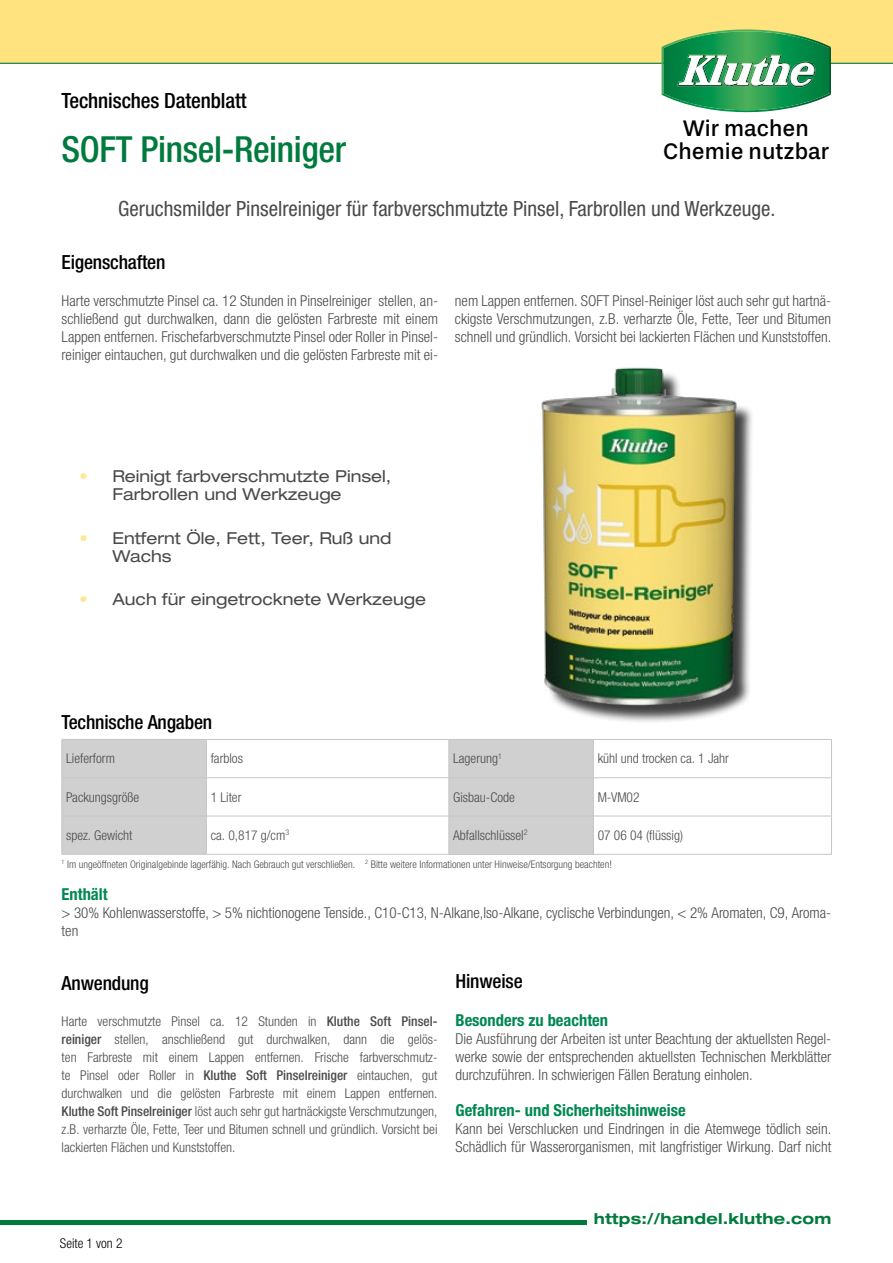
<style>
.page{position:relative;width:893px;height:1263px;background:#fff}
.page>*{position:absolute;margin:0;border:0;box-sizing:border-box;transform-origin:0 0}
.t1{font:500 condensed 36px "Helvetica Neue LTW1 G";letter-spacing:-.01em;color:#007a3d}
.t2{font:23.25px "Stevie Sans";color:#020203;scale:.95 1}
.t3{font:condensed 21px "Helvetica Neue LTW1 G";color:#4a4a49}
.t4{font:500 condensed 21px "Helvetica Neue LTW1 G";letter-spacing:-.005em;color:#000}
.t5{font:500 condensed 19.5px "Helvetica Neue LTW1 G";letter-spacing:-.01em;color:#000}
.t6{font:expanded 16.5px/18px "Helvetica Neue LTW1 G";color:#4a4a49}
.t7{font:700 condensed 16.5px "Helvetica Neue LTW1 G";color:#008852}
.t8{font:300 condensed 15px/18px "Helvetica Neue LTW1 G";color:#4a4a49;text-align:justify}
.t9{font:700 expanded 15px "Helvetica Neue LTW1 G";letter-spacing:.015em;color:#007a3d}
.t10{font:300 condensed 13.5px/18px "Helvetica Neue LTW1 G";color:#4a4a49;text-align:justify}
.t11{font:300 condensed 13.5px "Helvetica Neue LTW1 G";color:#000}
.t12{font:300 condensed 10.5px "Helvetica Neue LTW1 G";color:#4a4a49}
.s1{color:#ffe795}
.s2{font-weight:500}
</style>
<div class="page">
<div style="left:63px;top:740px;width:530px;height:114px;background:#d0d0d0"></div>
<svg style="left:207px;top:740px;width:242px;height:114px"></svg>
<svg style="left:594px;top:778px;width:237px;height:76px"></svg>
<div style="left:449px;top:816px;width:144px;height:38px;background:#d0d0d0"></div>
<hr style="left:62px;top:739px;width:144px;height:1px;background:#c6c6c6">
<hr style="left:62px;top:740px;width:1px;height:37px;background:#c6c6c6">
<hr style="left:206px;top:739px;width:243px;height:1px;background:#c6c6c6">
<hr style="left:206px;top:740px;width:1px;height:37px;background:#c6c6c6">
<hr style="left:449px;top:739px;width:144px;height:1px;background:#c6c6c6">
<hr style="left:449px;top:740px;width:1px;height:37px;background:#c6c6c6">
<hr style="left:593px;top:739px;width:239px;height:1px;background:#c6c6c6">
<hr style="left:593px;top:740px;width:1px;height:37px;background:#c6c6c6">
<hr style="left:831px;top:740px;width:1px;height:37px;background:#c6c6c6">
<hr style="left:62px;top:777px;width:144px;height:1px;background:#c6c6c6">
<hr style="left:62px;top:778px;width:1px;height:38px;background:#c6c6c6">
<hr style="left:206px;top:777px;width:243px;height:1px;background:#c6c6c6">
<hr style="left:206px;top:778px;width:1px;height:38px;background:#c6c6c6">
<hr style="left:449px;top:777px;width:144px;height:1px;background:#c6c6c6">
<hr style="left:449px;top:778px;width:1px;height:38px;background:#c6c6c6">
<hr style="left:593px;top:777px;width:239px;height:1px;background:#c6c6c6">
<hr style="left:593px;top:778px;width:1px;height:38px;background:#c6c6c6">
<hr style="left:831px;top:778px;width:1px;height:38px;background:#c6c6c6">
<hr style="left:62px;top:816px;width:144px;height:1px;background:#c6c6c6">
<hr style="left:62px;top:816px;width:1px;height:38px;background:#c6c6c6">
<hr style="left:206px;top:816px;width:243px;height:1px;background:#c6c6c6">
<hr style="left:206px;top:816px;width:1px;height:38px;background:#c6c6c6">
<hr style="left:449px;top:816px;width:144px;height:1px;background:#c6c6c6">
<hr style="left:449px;top:816px;width:1px;height:38px;background:#c6c6c6">
<hr style="left:593px;top:816px;width:239px;height:1px;background:#c6c6c6">
<hr style="left:593px;top:816px;width:1px;height:38px;background:#c6c6c6">
<hr style="left:831px;top:816px;width:1px;height:38px;background:#c6c6c6">
<hr style="left:62px;top:854px;width:144px;height:1px;background:#c6c6c6">
<hr style="left:206px;top:854px;width:243px;height:1px;background:#c6c6c6">
<hr style="left:449px;top:854px;width:144px;height:1px;background:#c6c6c6">
<hr style="left:593px;top:854px;width:239px;height:1px;background:#c6c6c6">
<div style="left:544px;top:370px;width:211px;height:353px;background:#000;opacity:.75"></div>
<img style="left:541px;top:367px;width:214px;height:348px">
<div style="left:0;top:0;width:893px;height:63px;background:#ffe37e"></div>
<hr style="left:0;top:63px;width:893px;height:1px;background:#007a3d">
<svg style="left:661px;top:30px;width:170px;height:82px"></svg>
<div style="left:0;top:1220px;width:587px;height:5px;background:#007a3d"></div>
<h3 class="t4" style="left:62px;top:88px;width:186px">Technisches Datenblatt</h3>
<h2 class="t2" style="left:683px;top:114px;width:134px">Wir machen</h2>
<h1 class="t1" style="left:62px;top:128px;width:286px">SOFT Pinsel-Reiniger</h1>
<h2 class="t2" style="left:663px;top:137px;width:176px">Chemie nutzbar</h2>
<h3 class="t3" style="left:118px;top:196px;width:659px">Geruchsmilder Pinselreiniger für farbverschmutzte Pinsel, Farbrollen und Werkzeuge.</h3>
<h3 class="t5" style="left:62px;top:250px;width:105px">Eigenschaften</h3>
<p class="t8" style="left:62px;top:292px;width:378px">Harte verschmutzte Pinsel ca. 12 Stunden in Pinselreiniger stellen, an&shy;schließend gut durchwalken, dann die gelösten Farbreste mit einem Lappen entfernen. Frischefarbverschmutzte Pinsel oder Roller in Pinsel&shy;reiniger eintauchen, gut durchwalken und die gelösten Farbreste mit ei-</p>
<p class="t8" style="left:455px;top:292px;width:378px">nem Lappen entfernen. SOFT Pinsel-Reiniger löst auch sehr gut hartnä&shy;ckigste Verschmutzungen, z.B. verharzte Öle, Fette, Teer und Bitumen schnell und gründlich. Vorsicht bei lackierten Flächen und Kunststoffen.</p>
<p class="t6" style="left:112px;top:467px;width:281px;text-indent:-33px"><span class="s1">•</span> Reinigt farbverschmutzte Pinsel,<br>Farbrollen und Werkzeuge</p>
<p class="t6" style="left:112px;top:528px;width:281px;text-indent:-33px"><span class="s1">•</span> Entfernt Öle, Fett, Teer, Ruß und<br>Wachs</p>
<p class="t6" style="left:79px;top:590px;width:348px"><span class="s1">•</span> Auch für eingetrocknete Werkzeuge</p>
<h3 class="t5" style="left:62px;top:710px;width:152px">Technische Angaben</h3>
<p class="t10" style="left:66px;top:750px;width:50px">Lieferform</p>
<p class="t10" style="left:211px;top:750px;width:34px">farblos</p>
<p class="t10" style="left:453px;top:750px;width:50px">Lagerung<sup>1</sup></p>
<p class="t10" style="left:598px;top:750px;width:133px">kühl und trocken ca. 1 Jahr</p>
<p class="t10" style="left:66px;top:788px;width:75px">Packungsgröße</p>
<p class="t10" style="left:211px;top:788px;width:32px">1 Liter</p>
<p class="t10" style="left:453px;top:788px;width:63px">Gisbau-Code</p>
<p class="t10" style="left:598px;top:788px;width:43px">M-VM02</p>
<p class="t10" style="left:66px;top:826px;width:68px">spez. Gewicht</p>
<p class="t10" style="left:211px;top:826px;width:80px">ca. 0,817 g/cm<sup>3</sup></p>
<p class="t10" style="left:453px;top:826px;width:76px">Abfallschlüssel<sup>2</sup></p>
<p class="t10" style="left:598px;top:826px;width:87px">07 06 04 (flüssig)</p>
<p class="t12" style="left:62px;top:858px;width:552px"><sup>1</sup> Im ungeöffneten Originalgebinde lagerfähig. Nach Gebrauch gut verschließen. <sup>2</sup> Bitte weitere Informationen unter Hinweise/Entsorgung beachten!</p>
<p class="t7" style="left:62px;top:884px;width:48px">Enthält</p>
<p class="t8" style="left:62px;top:904px;width:771px">&gt; 30% Kohlenwasserstoffe, &gt; 5% nichtionogene Tenside., C10-C13, N-Alkane,Iso-Alkane, cyclische Verbindungen, &lt; 2% Aromaten, C9, Aroma&shy;ten</p>
<h3 class="t5" style="left:62px;top:971px;width:89px">Anwendung</h3>
<p class="t10" style="left:62px;top:1012px;width:377px">Harte verschmutzte Pinsel ca. 12 Stunden in <span class="s2">Kluthe Soft Pinsel&shy;reiniger</span> stellen, anschließend gut durchwalken, dann die gelös&shy;ten Farbreste mit einem Lappen entfernen. Frische farbverschmutz&shy;te Pinsel oder Roller in <span class="s2">Kluthe Soft Pinselreiniger</span> eintauchen, gut durchwalken und die gelösten Farbreste mit einem Lappen entfernen.<br><span class="s2">Kluthe Soft Pinselreiniger</span> löst auch sehr gut hartnäckigste Verschmutzungen, z.B. verharzte Öle, Fette, Teer und Bitumen schnell und gründlich. Vorsicht bei lackierten Flächen und Kunststoffen.</p>
<h3 class="t5" style="left:455px;top:969px;width:69px">Hinweise</h3>
<p class="t7" style="left:455px;top:1010px;width:154px">Besonders zu beachten</p>
<p class="t8" style="left:455px;top:1030px;width:377px">Die Ausführung der Arbeiten ist unter Beachtung der aktuellsten Regel&shy;werke sowie der entsprechenden aktuellsten Technischen Merkblätter durchzuführen. In schwierigen Fällen Beratung einholen.</p>
<p class="t7" style="left:455px;top:1100px;width:232px">Gefahren- und Sicherheitshinweise</p>
<p class="t8" style="left:455px;top:1120px;width:377px">Kann bei Verschlucken und Eindringen in die Atemwege tödlich sein.<br>Schädlich für Wasserorganismen, mit langfristiger Wirkung. Darf nicht</p>
<p class="t11" style="left:60px;top:1235px;width:64px">Seite 1 von 2</p>
<p class="t9" style="left:594px;top:1208px;width:239px">https://handel.kluthe.com</p>
</div>
